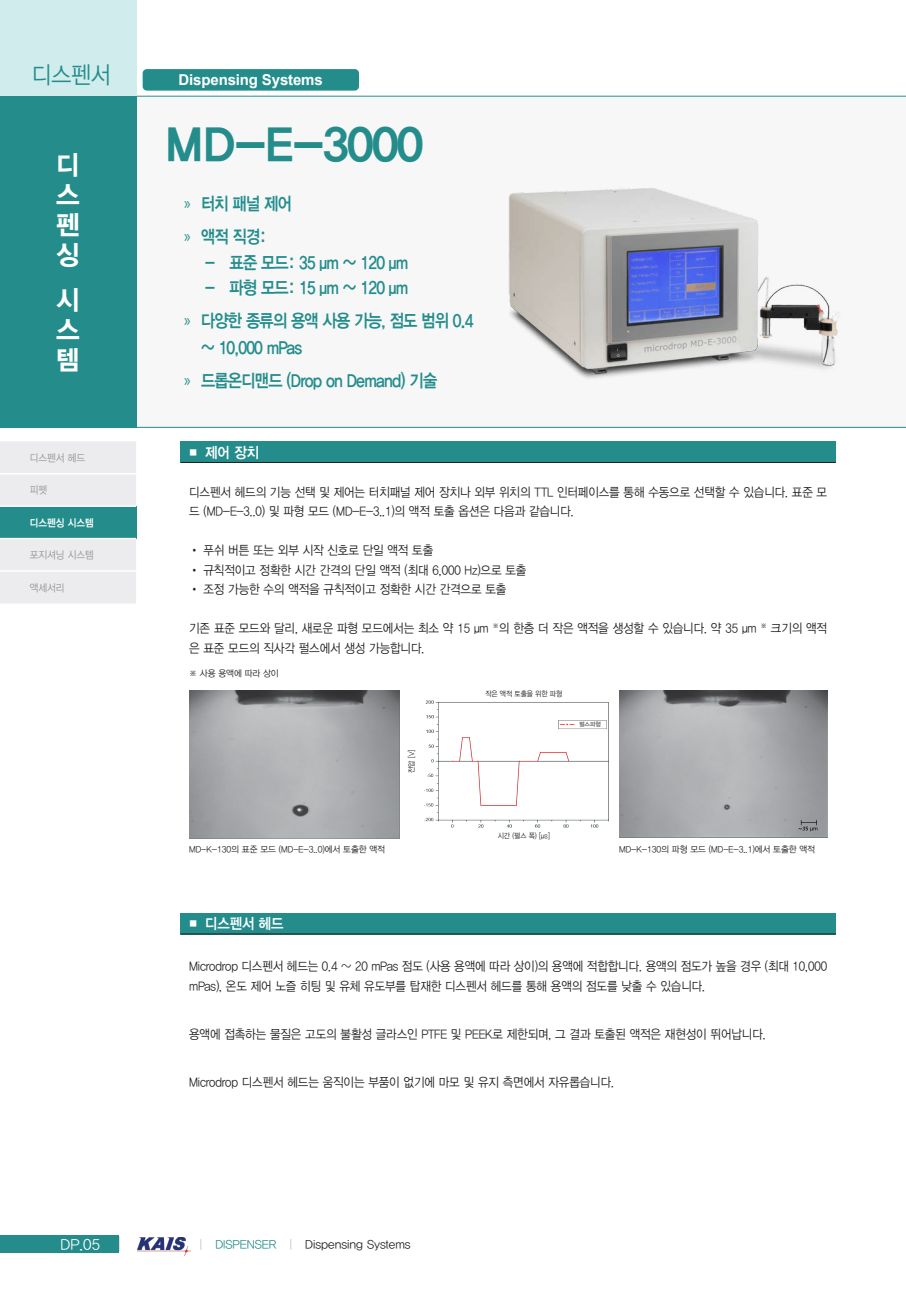
<style>
.page{position:relative;width:906px;height:1289px;background:#fff}
.page>*{position:absolute;margin:0;border:0;box-sizing:border-box;transform-origin:0 0}
.t1{font:45px "YDVYGO35";letter-spacing:-.01em;color:#248d8c}
.t2{font:27px "YDVYGO35";color:#fff;scale:.95 1}
.t3{font:24px "YDVYGO32";color:#248d8c;scale:.9 1}
.t4{font:18px/27px "YDVYGO34";letter-spacing:-.05em;color:#248d8c;scale:.86 1}
.t5{font:700 15px "Arial";letter-spacing:-.01em;color:#fff}
.t6{font:15px "YDVYGO34";letter-spacing:-.01em;color:#fff}
.t7{font:15px "YDVYGO32";color:#fff}
.inno_style{font:12.75px/19.5px "YDVYGO32";letter-spacing:-.01em;color:#231f20;scale:.9 1}
.윤고딕310_9pt_16pt__본문{font:12px "YDVYGO32";color:#231f20}
.t8{font:10.5px "YDVYGO32";color:#939598;scale:.9 1}
.t9{font:10.5px "YDVYGO34";color:#fff;scale:.9 1}
.inno_style-2{font:9px "YDVYGO32";letter-spacing:-.01em;color:#231f20;scale:.95 1}
.t10{font:7.5px "YDVYGO32";letter-spacing:-.01em;color:#231f20;scale:.9 1}
.t11{font:6px "YDVYGO32";color:#231f20}
.s1{font-family:"Myriad Pro"}
.s2{font-family:"YDVYGO31";color:#939598}
.s3{color:#248d8c}
</style>
<div class="page">
<img style="left:138px;top:1237px;width:52px;height:18px">
<svg style="left:118px;top:1236px;width:1px;height:14px"></svg>
<div style="left:0;top:1235px;width:118px;height:17px;background:#248d8c"></div>
<div style="left:136px;top:97px;width:770px;height:330px;background:#f7f7f8"></div>
<hr style="left:0;top:427px;width:906px;height:1px;background:#248d8c">
<hr style="left:0;top:96px;width:906px;height:1px;background:#248d8c">
<img style="left:424px;top:700px;width:184px;height:128px">
<div style="left:181px;top:441px;width:654px;height:21px;background:#248d8c"></div>
<hr style="left:181px;top:462px;width:654px;height:1px;background:#231f20">
<div style="left:181px;top:912px;width:654px;height:22px;background:#248d8c"></div>
<hr style="left:181px;top:933px;width:654px;height:1px;background:#231f20">
<img style="left:508px;top:188px;width:331px;height:191px">
<img style="left:189px;top:690px;width:210px;height:148px">
<img style="left:619px;top:690px;width:208px;height:147px">
<div style="left:576px;top:722px;width:28px;height:6px;background:#fff"></div>
<div style="left:0;top:0;width:136px;height:96px;background:#d1eced"></div>
<div style="left:0;top:96px;width:136px;height:331px;background:#248d8c"></div>
<div style="left:0;top:441px;width:136px;height:162px;background:#ececee"></div>
<div style="left:0;top:506px;width:136px;height:32px;background:#248d8c"></div>
<hr style="left:0;top:473px;width:136px;height:1px;background:#fff">
<hr style="left:0;top:505px;width:136px;height:2px;background:#fff">
<hr style="left:0;top:538px;width:136px;height:1px;background:#fff">
<hr style="left:0;top:570px;width:136px;height:1px;background:#fff">
<div style="left:143px;top:69px;width:216px;height:22px;background:#248d8c;border-radius:4px"></div>
<p class="t3" style="left:32px;top:59px;width:89px">디스펜서</p>
<p class="t2" style="left:56px;top:147px;width:26px">디</p>
<p class="t2" style="left:56px;top:177px;width:26px">스</p>
<p class="t2" style="left:56px;top:207px;width:26px">펜</p>
<p class="t2" style="left:56px;top:237px;width:26px">싱</p>
<p class="t2" style="left:56px;top:282px;width:26px">시</p>
<p class="t2" style="left:56px;top:312px;width:26px">스</p>
<p class="t2" style="left:56px;top:342px;width:26px">템</p>
<p class="t8" style="left:30px;top:451px;width:63px">디스펜서 헤드</p>
<p class="t8" style="left:30px;top:483px;width:21px">피펫</p>
<p class="t9" style="left:30px;top:515px;width:73px">디스펜싱 시스템</p>
<p class="t8" style="left:30px;top:548px;width:73px">포지셔닝 시스템</p>
<p class="t8" style="left:30px;top:580px;width:40px">액세서리</p>
<p class="t5" style="left:179px;top:69px;width:146px">Dispensing Systems</p>
<p class="t1" style="left:165px;top:114px;width:259px">MD-E-3000</p>
<p class="t4" style="left:184px;top:189px;width:127px"><span class="s1">»</span> 터치 패널 제어</p>
<p class="t4" style="left:184px;top:222px;width:98px"><span class="s1">»</span> 액적 직경:</p>
<p class="t4" style="left:205px;top:248px;width:237px">- 표준 모드: 35 μm ~ 120 μm</p>
<p class="t4" style="left:205px;top:273px;width:237px">- 파형 모드: 15 μm ~ 120 μm</p>
<p class="t4" style="left:201px;top:306px;width:318px;text-indent:-17px"><span class="s1">»</span> 다양한 종류의 용액 사용 가능, 점도 범위 0.4 ~ 10,000 mPas</p>
<p class="t4" style="left:184px;top:366px;width:296px"><span class="s1">»</span> 드롭온디맨드 (Drop on Demand) 기술</p>
<p class="t6" style="left:186px;top:442px;width:74px">■ 제어 장치</p>
<p class="inno_style" style="left:189px;top:481px;width:710px">디스펜서 헤드의 기능 선택 및 제어는 터치패널 제어 장치나 외부 위치의 TTL 인터페이스를 통해 수동으로 선택할 수 있습니다. 표준 모 드 (MD-E-3..0) 및 파형 모드 (MD-E-3..1)의 액적 토출 옵션은 다음과 같습니다.</p>
<p class="inno_style" style="left:189px;top:540px;width:273px">• 푸쉬 버튼 또는 외부 시작 신호로 단일 액적 토출</p>
<p class="inno_style" style="left:189px;top:559px;width:376px">• 규칙적이고 정확한 시간 간격의 단일 액적 (최대 6,000 Hz)으로 토출</p>
<p class="inno_style" style="left:189px;top:579px;width:354px">• 조정 가능한 수의 액적을 규칙적이고 정확한 시간 간격으로 토출</p>
<p class="inno_style" style="left:189px;top:618px;width:710px">기존 표준 모드와 달리, 새로운 파형 모드에서는 최소 약 15 μm <sup>※</sup>의 한층 더 작은 액적을 생성할 수 있습니다. 약 35 μm <sup>※</sup> 크기의 액적 은 표준 모드의 직사각 펄스에서 생성 가능합니다.</p>
<p class="inno_style-2" style="left:189px;top:667px;width:96px">※ 사용 용액에 따라 상이</p>
<p class="t10" style="left:406px;top:772px;width:27px;rotate:-90deg">전압 [V]</p>
<p class="t10" style="left:485px;top:688px;width:87px">작은 액적 토출을 위한 파형</p>
<p class="t11" style="left:579px;top:720px;width:23px">펄스파형</p>
<p class="t10" style="left:498px;top:830px;width:59px">시간 (펄스 폭) [µs]</p>
<p class="inno_style-2" style="left:189px;top:843px;width:208px">MD-K-130의 표준 모드 (MD-E-3..0)에서 토출한 액적</p>
<p class="inno_style-2" style="left:619px;top:843px;width:208px">MD-K-130의 파형 모드 (MD-E-3..1)에서 토출한 액적</p>
<p class="t6" style="left:186px;top:913px;width:99px">■ 디스펜서 헤드</p>
<p class="inno_style" style="left:189px;top:955px;width:710px">Microdrop 디스펜서 헤드는 0.4 ~ 20 mPas 점도 (사용 용액에 따라 상이)의 용액에 적합합니다. 용액의 점도가 높을 경우 (최대 10,000 mPas), 온도 제어 노즐 히팅 및 유체 유도부를 탑재한 디스펜서 헤드를 통해 용액의 점도를 낮출 수 있습니다.</p>
<p class="inno_style" style="left:189px;top:1023px;width:642px">용액에 접촉하는 물질은 고도의 불활성 글라스인 PTFE 및 PEEK로 제한되며, 그 결과 토출된 액적은 재현성이 뛰어납니다.</p>
<p class="inno_style" style="left:189px;top:1071px;width:473px">Microdrop 디스펜서 헤드는 움직이는 부품이 없기에 마모 및 유지 측면에서 자유롭습니다.</p>
<p class="t7" style="left:60px;top:1234px;width:41px">DP.05</p>
<p class="윤고딕310_9pt_16pt__본문" style="left:199px;top:1236px;width:213px"><span class="s2">|</span> <span class="s3">DISPENSER</span> <span class="s2">|</span> Dispensing Systems</p>
</div>
